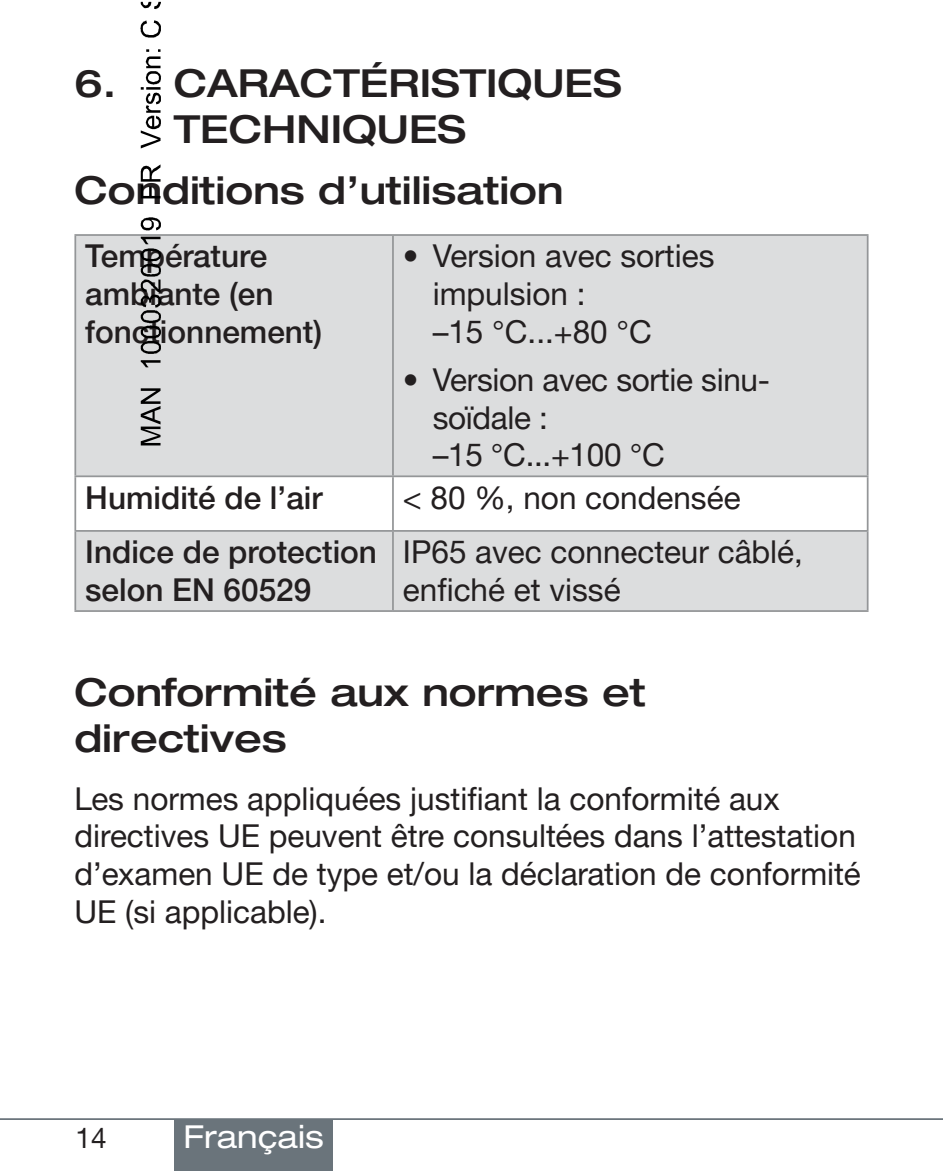
<style>
.page{position:relative;width:943px;height:1171px;background:#fff}
.page>*{position:absolute;margin:0;border:0;box-sizing:border-box;transform-origin:0 0}
.t1{font:500 expanded 38.5px/46.2px "Helvetica Neue LTW1 G";color:#231f20}
.t2{font:31.5px/37.8px "Helvetica Neue LTW1 G";color:#231f20}
.t3{font:500 31.5px/37.8px "Helvetica Neue LTW1 G";color:#231f20}
.t4{font:expanded 31.5px "Helvetica Neue LTW1 G";color:#fff}
.t5{font:28px "Helvetica Neue LTW1 G";color:#231f20}
</style>
<div class="page">
<div style="left:76px;top:236px;width:790px;height:374px;background:#dcddde"></div>
<svg style="left:76px;top:477px;width:790px;height:53px"></svg>
<hr style="left:74px;top:234px;width:319px;height:2px;background:#949698">
<hr style="left:74px;top:236px;width:2px;height:239px;background:#949698">
<hr style="left:393px;top:234px;width:475px;height:2px;background:#949698">
<hr style="left:392px;top:236px;width:2px;height:239px;background:#949698">
<hr style="left:866px;top:236px;width:2px;height:239px;background:#949698">
<hr style="left:74px;top:475px;width:319px;height:2px;background:#949698">
<hr style="left:74px;top:477px;width:2px;height:53px;background:#949698">
<hr style="left:393px;top:475px;width:475px;height:2px;background:#949698">
<hr style="left:392px;top:477px;width:2px;height:53px;background:#949698">
<hr style="left:866px;top:477px;width:2px;height:53px;background:#949698">
<hr style="left:74px;top:530px;width:319px;height:2px;background:#949698">
<hr style="left:74px;top:532px;width:2px;height:78px;background:#949698">
<hr style="left:393px;top:530px;width:475px;height:2px;background:#949698">
<hr style="left:392px;top:532px;width:2px;height:78px;background:#949698">
<hr style="left:866px;top:532px;width:2px;height:78px;background:#949698">
<hr style="left:74px;top:610px;width:319px;height:2px;background:#949698">
<hr style="left:393px;top:610px;width:475px;height:2px;background:#949698">
<hr style="left:0;top:1118px;width:943px;height:2px;background:#6a747b">
<div style="left:174px;top:1119px;width:159px;height:52px;background:#6a747b"></div>
<svg style="left:141px;top:388px;width:19px;height:57px"></svg>
<svg style="left:141px;top:360px;width:19px;height:7px"></svg>
<svg style="left:141px;top:237px;width:20px;height:117px;background:#909091"></svg>
<svg style="left:141px;top:217px;width:20px;height:13px"></svg>
<svg style="left:141px;top:164px;width:19px;height:34px"></svg>
<svg style="left:141px;top:49px;width:20px;height:99px"></svg>
<svg style="left:140px;top:20px;width:21px;height:18px"></svg>
<svg style="left:141px;top:2px;width:20px;height:7px"></svg>
<p class="t1" style="left:174px;top:59px;width:449px;text-indent:-99px">6. CARACTÉRISTIQUES<br>TECHNIQUES</p>
<p class="t1" style="left:74px;top:166px;width:490px">Conditions d’utilisation</p>
<p class="t3" style="left:85px;top:237px;width:238px">Température ambiante (en fonctionnement)</p>
<p class="t2" style="left:432px;top:237px;width:283px;text-indent:-30px">• Version avec sorties impulsion :<br>–15 °C...+80 °C</p>
<p class="t2" style="left:432px;top:360px;width:339px;text-indent:-30px">• Version avec sortie sinu&shy;soïdale :<br>–15 °C...+100 °C</p>
<p class="t3" style="left:85px;top:479px;width:239px">Humidité de l’air</p>
<p class="t2" style="left:403px;top:478px;width:339px">&lt; 80 %, non condensée</p>
<p class="t3" style="left:85px;top:533px;width:293px">Indice de protection selon EN 60529</p>
<p class="t2" style="left:403px;top:533px;width:401px">IP65 avec connecteur câblé, enfiché et vissé</p>
<p class="t1" style="left:74px;top:668px;width:573px">Conformité aux normes et directives</p>
<p class="t2" style="left:74px;top:779px;width:787px">Les normes appliquées justifiant la conformité aux directives UE peuvent être consultées dans l’attestation d’examen UE de type et/ou la déclaration de conformité UE (si applicable).</p>
<p class="t5" style="left:76px;top:1120px;width:33px">14</p>
<p class="t4" style="left:184px;top:1117px;width:142px">Français</p>
</div>
